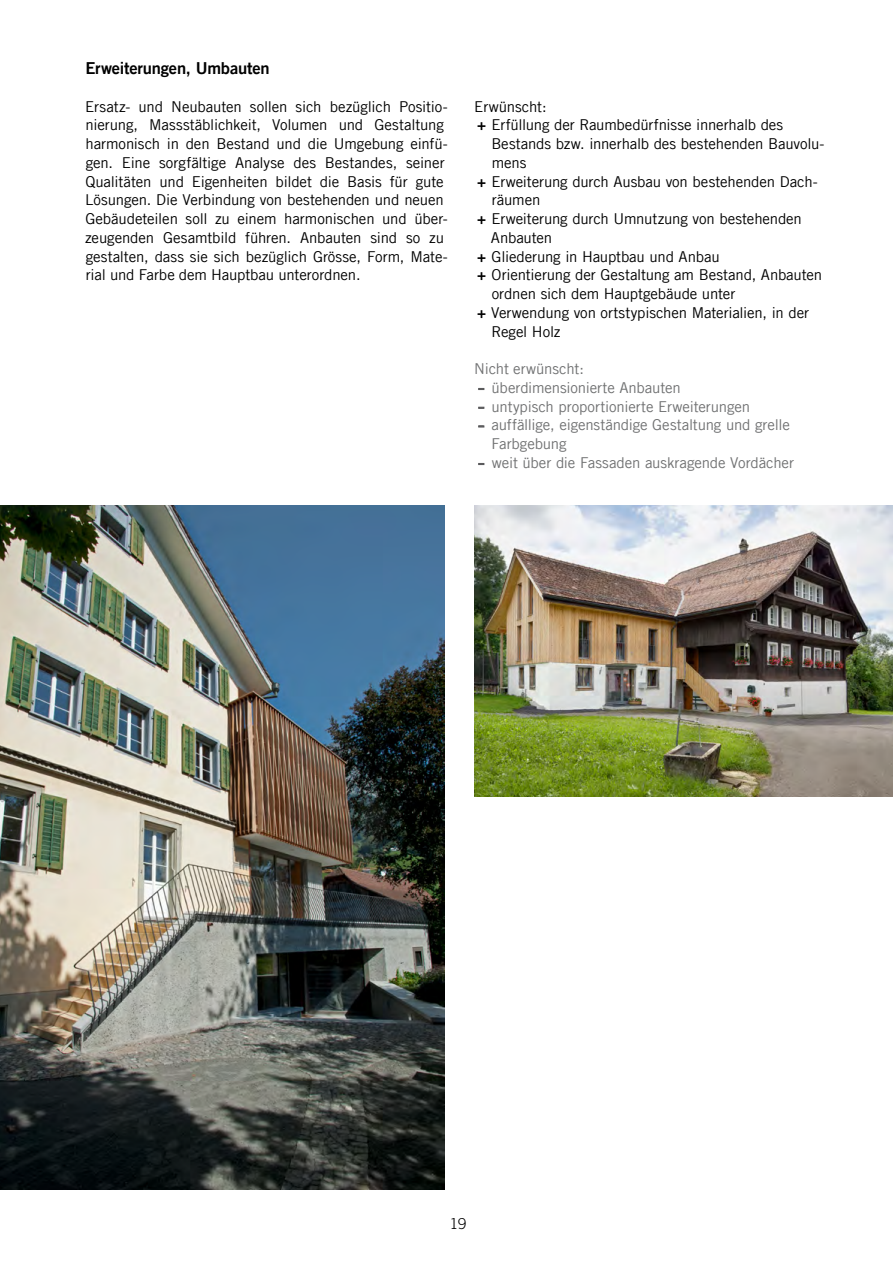
<style>
.page{position:relative;width:893px;height:1263px;background:#fff}
.page>*{position:absolute;margin:0;border:0;box-sizing:border-box;transform-origin:0 0}
.t1{font:16.5px "Trade Gothic Bold Two";letter-spacing:-.01em;color:#000}
.t2{font:15px/18.8px "Trade Gothic";letter-spacing:-.01em;color:#000}
.t3{font:15px "Trade Gothic";letter-spacing:-.01em;color:#707172}
.t4{font:300 15px "Trade Gothic";color:#000}
.s1{font-family:"Trade Gothic Bold Two"}
.s2{font-family:"Trade Gothic Bold Two";color:#58585a}
</style>
<div class="page">
<img style="left:474px;top:505px;width:419px;height:291px">
<img style="left:0;top:505px;width:444px;height:685px">
<svg style="left:478px;top:388px;width:6px;height:2px"></svg>
<svg style="left:478px;top:407px;width:6px;height:2px"></svg>
<svg style="left:478px;top:463px;width:6px;height:2px"></svg>
<p class="t1" style="left:85px;top:58px;width:186px">Erweiterungen, Umbauten</p>
<p class="t2" style="left:85px;top:97px;width:364px">Ersatz- und Neubauten sollen sich bezüglich Positio&shy;nierung, Massstäblichkeit, Volumen und Gestaltung harmonisch in den Bestand und die Umgebung einfü&shy;gen. Eine sorgfältige Analyse des Bestandes, seiner Qualitäten und Eigenheiten bildet die Basis für gute Lösungen. Die Verbindung von bestehenden und neuen Gebäudeteilen soll zu einem harmonischen und über&shy;zeugenden Gesamtbild führen. Anbauten sind so zu gestalten, dass sie sich bezüglich Grösse, Form, Mate&shy;rial und Farbe dem Hauptbau unterordnen.</p>
<p class="t2" style="left:474px;top:97px;width:74px">Erwünscht:</p>
<p class="t2" style="left:477px;top:115px;width:308px"><span class="s1">+</span> Erfüllung der Raumbedürfnisse innerhalb des</p>
<p class="t2" style="left:491px;top:134px;width:335px">Bestands bzw. innerhalb des bestehenden Bauvolu-</p>
<p class="t2" style="left:492px;top:153px;width:36px">mens</p>
<p class="t2" style="left:477px;top:172px;width:342px"><span class="s1">+</span> Erweiterung durch Ausbau von bestehenden Dach-</p>
<p class="t2" style="left:492px;top:190px;width:50px">räumen</p>
<p class="t2" style="left:477px;top:209px;width:326px"><span class="s1">+</span> Erweiterung durch Umnutzung von bestehenden</p>
<p class="t2" style="left:491px;top:228px;width:63px">Anbauten</p>
<p class="t2" style="left:477px;top:247px;width:244px"><span class="s1">+</span> Gliederung in Hauptbau und Anbau</p>
<p class="t2" style="left:477px;top:265px;width:347px"><span class="s1">+</span> Orientierung der Gestaltung am Bestand, Anbauten</p>
<p class="t2" style="left:492px;top:284px;width:245px">ordnen sich dem Hauptgebäude unter</p>
<p class="t2" style="left:477px;top:303px;width:333px"><span class="s1">+</span> Verwendung von ortstypischen Materialien, in der</p>
<p class="t2" style="left:491px;top:322px;width:71px">Regel Holz</p>
<p class="t3" style="left:474px;top:360px;width:111px">Nicht erwünscht:</p>
<p class="t3" style="left:479px;top:378px;width:203px"><span class="s2">¯</span> überdimensionierte Anbauten</p>
<p class="t3" style="left:479px;top:397px;width:272px"><span class="s2">¯</span> untypisch proportionierte Erweiterungen</p>
<p class="t3" style="left:479px;top:416px;width:312px"><span class="s2">¯</span> auffällige, eigenständige Gestaltung und grelle</p>
<p class="t3" style="left:491px;top:435px;width:77px">Farbgebung</p>
<p class="t3" style="left:479px;top:453px;width:316px"><span class="s2">¯</span> weit über die Fassaden auskragende Vordächer</p>
<p class="t4" style="left:450px;top:1214px;width:18px">19</p>
</div>
